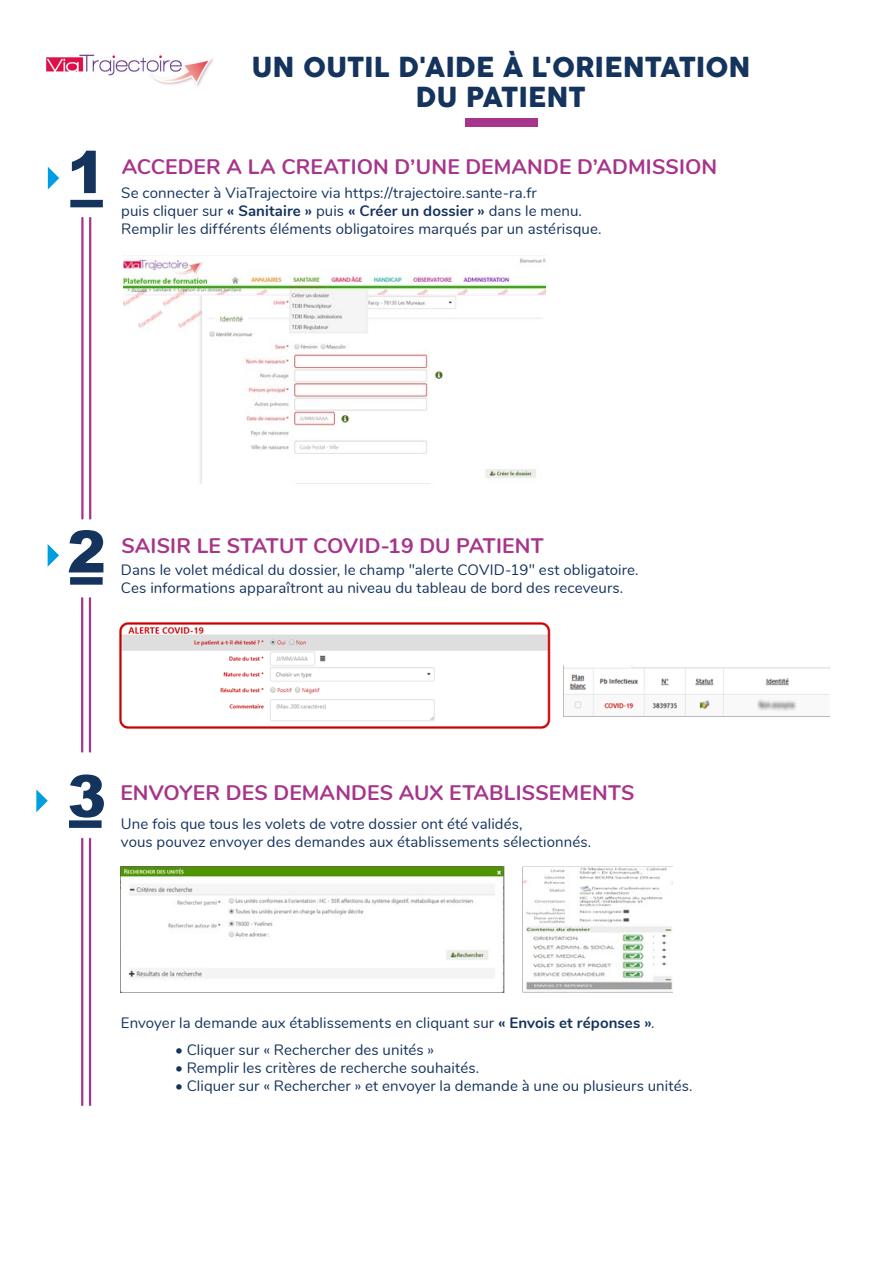
<style>
.page{position:relative;width:893px;height:1263px;background:#fff}
.page>*{position:absolute;margin:0;border:0;box-sizing:border-box;transform-origin:0 0}
.t1{font:900 58.2px "Arial";color:#15345d}
.t2{font:27px/30px "Cocogoose";letter-spacing:-.005em;color:#15345d;text-align:center}
.t3{font:700 21px "Nunito";letter-spacing:.01em;color:#a7358b}
.t4{font:15px/18px "Nunito";letter-spacing:.005em;color:#15345d}
.s1{font-weight:700}
</style>
<div class="page">
<div style="left:70px;top:200px;width:33px;height:7px;background:#15345d"></div>
<div style="left:70px;top:577px;width:33px;height:8px;background:#15345d"></div>
<div style="left:69px;top:820px;width:33px;height:8px;background:#15345d"></div>
<hr style="left:89px;top:218px;width:2px;height:300px;background:#a7358b">
<hr style="left:81px;top:218px;width:3px;height:300px;background:#a7358b">
<hr style="left:89px;top:598px;width:2px;height:153px;background:#a7358b">
<hr style="left:81px;top:598px;width:2px;height:153px;background:#a7358b">
<hr style="left:89px;top:839px;width:2px;height:266px;background:#a7358b">
<hr style="left:81px;top:839px;width:2px;height:266px;background:#a7358b">
<svg style="left:48px;top:544px;width:11px;height:23px"></svg>
<svg style="left:36px;top:789px;width:12px;height:23px"></svg>
<svg style="left:48px;top:167px;width:11px;height:22px"></svg>
<div style="left:465px;top:119px;width:72px;height:8px;background:#a7358b"></div>
<img style="left:46px;top:54px;width:167px;height:32px">
<img style="left:123px;top:255px;width:422px;height:229px">
<img style="left:120px;top:866px;width:553px;height:126px">
<img style="left:563px;top:665px;width:266px;height:52px">
<img style="left:119px;top:622px;width:432px;height:107px">
<p class="t2" style="left:251px;top:54px;width:501px">UN OUTIL D'AIDE À L'ORIENTATION<br>DU PATIENT</p>
<p class="t1" style="left:67px;top:130px;width:40px">1</p>
<p class="t3" style="left:122px;top:152px;width:597px">ACCEDER A LA CREATION D’UNE DEMANDE D’ADMISSION</p>
<p class="t4" style="left:121px;top:183px;width:417px">Se connecter à ViaTrajectoire via https://trajectoire.sante-ra.fr</p>
<p class="t4" style="left:121px;top:201px;width:482px">puis cliquer sur <span class="s1">« Sanitaire »</span> puis <span class="s1">« Créer un dossier »</span> dans le menu.<br>Remplir les différents éléments obligatoires marqués par un astérisque.</p>
<p class="t1" style="left:67px;top:509px;width:40px">2</p>
<p class="t3" style="left:121px;top:531px;width:424px">SAISIR LE STATUT COVID-19 DU PATIENT</p>
<p class="t4" style="left:121px;top:560px;width:519px">Dans le volet médical du dossier, le champ "alerte COVID-19" est obligatoire.<br>Ces informations apparaîtront au niveau du tableau de bord des receveurs.</p>
<p class="t1" style="left:67px;top:754px;width:40px">3</p>
<p class="t3" style="left:120px;top:777px;width:515px">ENVOYER DES DEMANDES AUX ETABLISSEMENTS</p>
<p class="t4" style="left:121px;top:814px;width:403px">Une fois que tous les volets de votre dossier ont été validés,</p>
<p class="t4" style="left:121px;top:832px;width:472px">vous pouvez envoyer des demandes aux établissements sélectionnés.</p>
<p class="t4" style="left:121px;top:1013px;width:535px">Envoyer la demande aux établissements en cliquant sur <span class="s1">« Envois et réponses »</span>.</p>
<p class="t4" style="left:175px;top:1040px;width:261px">• Cliquer sur « Rechercher des unités »</p>
<p class="t4" style="left:175px;top:1058px;width:306px">• Remplir les critères de recherche souhaités.</p>
<p class="t4" style="left:175px;top:1076px;width:519px">• Cliquer sur « Rechercher » et envoyer la demande à une ou plusieurs unités.</p>
</div>
